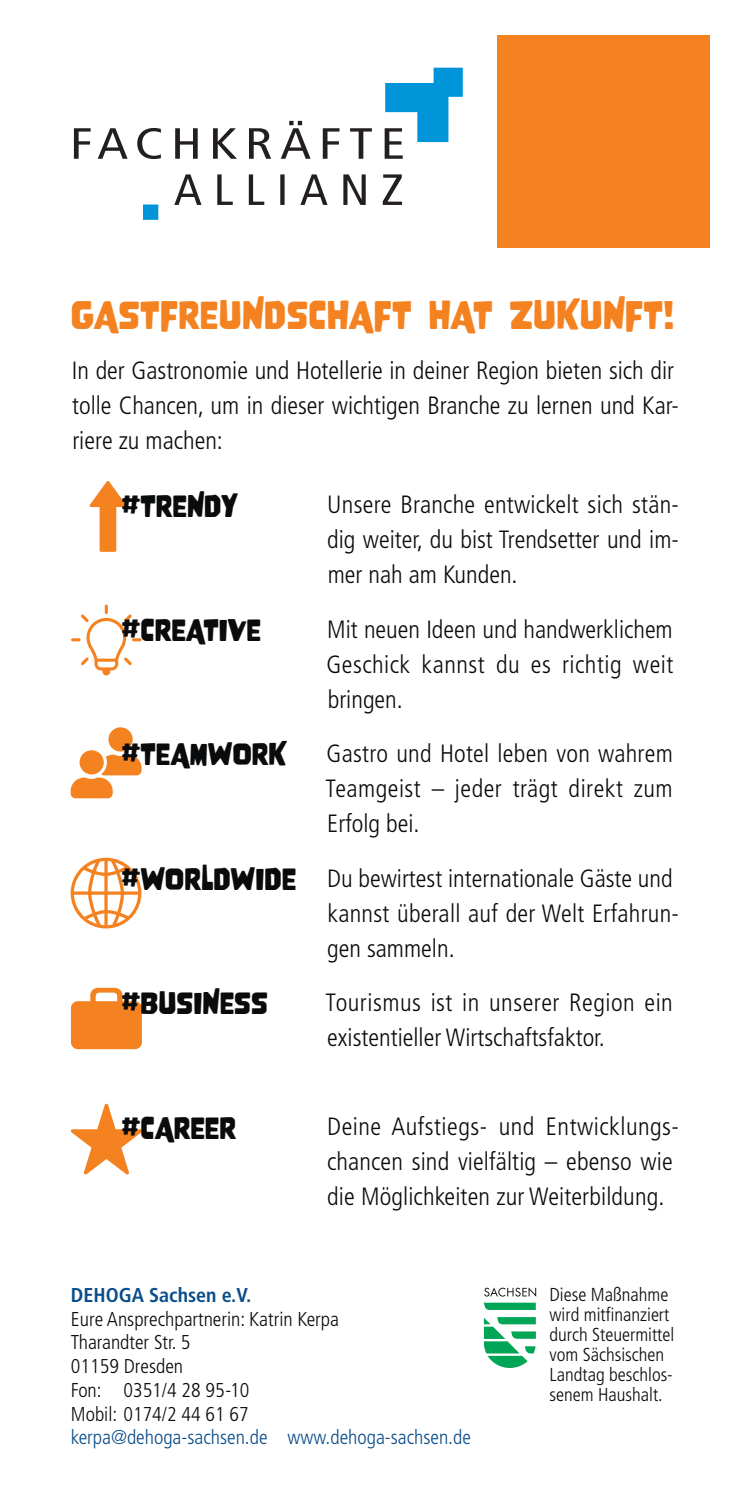
<style>
.page{position:relative;width:745px;height:1489px;background:#fff}
.page>*{position:absolute;margin:0;border:0;box-sizing:border-box;transform-origin:0 0}
.t1{font:35px "Nove";letter-spacing:.01em;color:#f58220}
.t2{font:27.5px "Nove";color:#090b0d}
.t3{font:300 condensed 25px/35px "Frutiger LT Std";color:#090b0d}
.t4{font:300 condensed 20px/23.8px "Frutiger LT Std";color:#090b0d}
.t5{font:300 condensed 20px "Frutiger LT Std";color:#0a4d8a}
.t6{font:700 condensed 20px "Frutiger LT Std";color:#0a4d8a}
.t7{font:300 condensed 18.75px/20px "Frutiger LT Std";color:#090b0d}
.s1{font-family:"Nove";font-weight:400;font-stretch:normal;font-size:27.5px}
</style>
<div class="page">
<div style="left:496px;top:35px;width:213px;height:213px;background:#f58220"></div>
<svg style="left:483px;top:1302px;width:52px;height:7px"></svg>
<svg style="left:483px;top:1317px;width:52px;height:50px"></svg>
<svg style="left:484px;top:1287px;width:52px;height:9px"></svg>
<svg style="left:89px;top:481px;width:35px;height:71px"></svg>
<svg style="left:71px;top:604px;width:70px;height:71px"></svg>
<svg style="left:71px;top:727px;width:70px;height:71px"></svg>
<svg style="left:71px;top:857px;width:70px;height:71px"></svg>
<svg style="left:71px;top:987px;width:71px;height:62px"></svg>
<svg style="left:71px;top:1103px;width:71px;height:71px"></svg>
<svg style="left:74px;top:128px;width:69px;height:31px"></svg>
<svg style="left:143px;top:68px;width:319px;height:152px"></svg>
<h1 class="t1" style="left:71px;top:295px;width:604px">GASTFREUNDSCHAFT HAT ZUKUNFT!</h1>
<p class="t3" style="left:72px;top:353px;width:608px">In der Gastronomie und Hotellerie in deiner Region bieten sich dir tolle Chancen, um in dieser wichtigen Branche zu lernen und Kar&shy;riere zu machen:</p>
<p class="t2" style="left:121px;top:489px;width:118px">#TRENDY</p>
<p class="t3" style="left:327px;top:487px;width:353px;text-align:justify">Unsere Branche entwickelt sich stän&shy;dig weiter, du bist Trendsetter und im&shy;mer nah am Kunden.</p>
<p class="t2" style="left:121px;top:614px;width:141px">#CREATIVE</p>
<p class="t3" style="left:326px;top:612px;width:348px;text-align:justify">Mit neuen Ideen und handwerklichem Geschick kannst du es richtig weit bringen.</p>
<p class="t2" style="left:121px;top:738px;width:166px">#TEAMWORK</p>
<p class="t3" style="left:325px;top:736px;width:348px;text-align:justify">Gastro und Hotel leben von wahrem Teamgeist – jeder trägt direkt zum Erfolg bei.</p>
<p class="t3" style="left:327px;top:860px;width:353px;text-indent:-205px"><span class="s1">#WORLDWIDE</span> Du bewirtest internationale Gäste und kannst überall auf der Welt Erfahrun&shy;gen sammeln.</p>
<p class="t2" style="left:121px;top:987px;width:148px">#BUSINESS</p>
<p class="t3" style="left:325px;top:985px;width:348px">Tourismus ist in unserer Region ein existentieller Wirtschaftsfaktor.</p>
<p class="t2" style="left:121px;top:1111px;width:116px">#CAREER</p>
<p class="t3" style="left:327px;top:1109px;width:353px">Deine Aufstiegs- und Entwicklungs&shy;chancen sind vielfältig – ebenso wie die Möglichkeiten zur Weiterbildung.</p>
<p class="t6" style="left:71px;top:1282px;width:182px">DEHOGA Sachsen e.V.</p>
<p class="t4" style="left:71px;top:1306px;width:269px">Eure Ansprechpartnerin: Katrin Kerpa<br>Tharandter Str. 5<br>01159 Dresden<br>Fon: 0351/4 28 95-10<br>Mobil: 0174/2 44 61 67</p>
<p class="t5" style="left:71px;top:1425px;width:401px">kerpa@dehoga-sachsen.de www.dehoga-sachsen.de</p>
<p class="t7" style="left:549px;top:1284px;width:126px">Diese Maßnahme wird mitfinanziert durch Steuermittel vom Sächsischen<br>Landtag beschlos&shy;senem Haushalt.</p>
</div>
